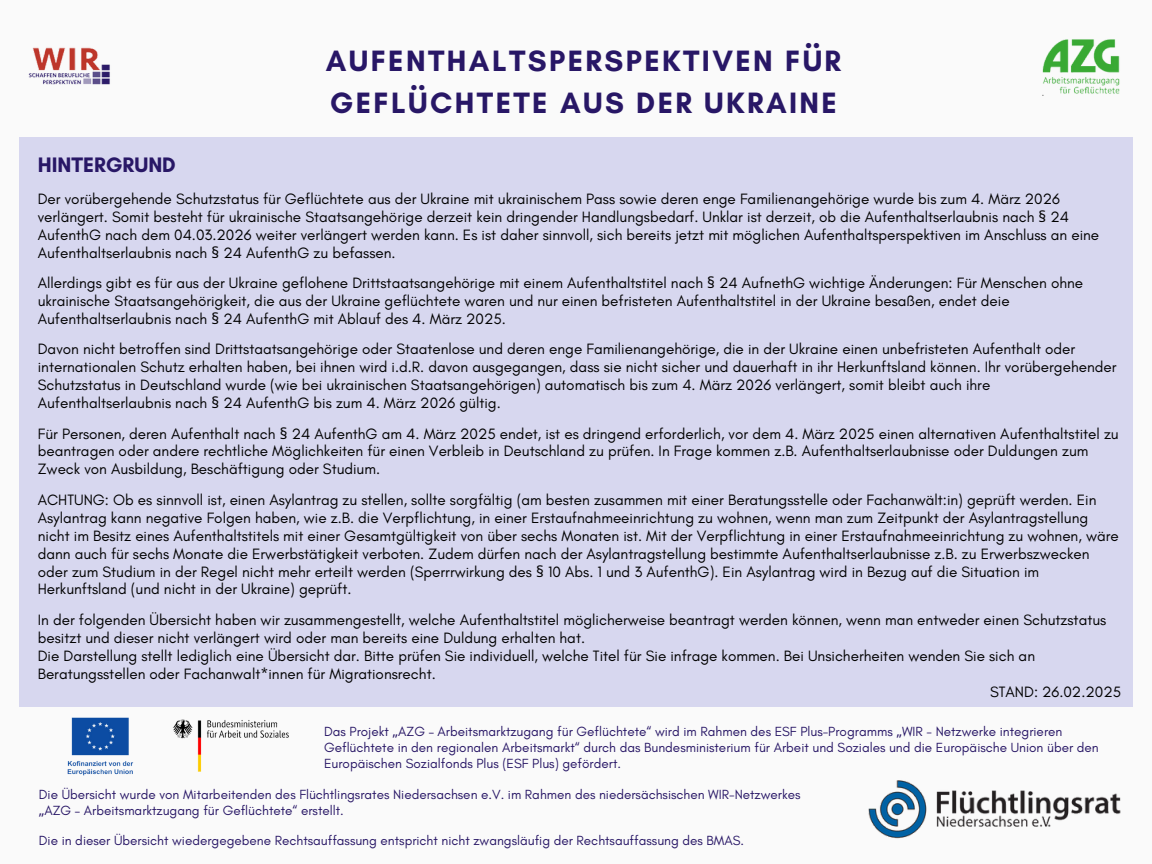
<style>
.page{position:relative;width:1152px;height:864px;background:#fafafa}
.page>*{position:absolute;margin:0;border:0;box-sizing:border-box;transform-origin:0 0}
.t1{font:700 30px/41.7px "Glacial Indifference";letter-spacing:.08em;color:#281766}
.t2{font:700 21.3px "Glacial Indifference";color:#281766}
.t3{font:15.3px/17.9px "Glacial Indifference";color:#000}
.t4{font:13.5px/15.8px "Glacial Indifference";color:#281766}
.s1{font-family:"Noto Sans"}
</style>
<div class="page">
<img style="left:1042px;top:39px;width:78px;height:57px">
<img style="left:28px;top:47px;width:82px;height:38px">
<div style="left:20px;top:137px;width:1112px;height:569px;background:#d7d7ef"></div>
<img style="left:869px;top:780px;width:252px;height:59px">
<img style="left:173px;top:719px;width:116px;height:53px">
<img style="left:67px;top:717px;width:67px;height:59px">
<p class="t1" style="left:326px;top:40px;width:517px">AUFENTHALTSPERSPEKTIVEN FÜR<br>GEFLÜCHTETE AUS DER UKRAINE</p>
<p class="t2" style="left:38px;top:152px;width:140px">HINTERGRUND</p>
<h1 class="t3" style="left:38px;top:189px;width:1063px">Der vorübergehende Schutzstatus für Geflüchtete aus der Ukraine mit ukrainischem Pass sowie deren enge Familienangehörige wurde bis zum 4. März 2026 verlängert. Somit besteht für ukrainische Staatsangehörige derzeit kein dringender Handlungsbedarf. Unklar ist derzeit, ob die Aufenthaltserlaubnis nach <span class="s1">§</span> 24<br>AufenthG nach dem 04.03.2026 weiter verlängert werden kann. Es ist daher sinnvoll, sich bereits jetzt mit möglichen Aufenthaltsperspektiven im Anschluss an eine Aufenthaltserlaubnis nach <span class="s1">§</span> 24 AufenthG zu befassen.</h1>
<h2 class="t3" style="left:38px;top:274px;width:1047px">Allerdings gibt es für aus der Ukraine geflohene Drittstaatsangehörige mit einem Aufenthaltstitel nach <span class="s1">§</span> 24 AufnethG wichtige Änderungen: Für Menschen ohne ukrainische Staatsangehörigkeit, die aus der Ukraine geflüchtete waren und nur einen befristeten Aufenthaltstitel in der Ukraine besaßen, endet deie<br>Aufenthaltserlaubnis nach <span class="s1">§</span> 24 AufenthG mit Ablauf des 4. März 2025.</h2>
<h3 class="t3" style="left:38px;top:340px;width:1080px">Davon nicht betroffen sind Drittstaatsangehörige oder Staatenlose und deren enge Familienangehörige, die in der Ukraine einen unbefristeten Aufenthalt oder internationalen Schutz erhalten haben, bei ihnen wird i.d.R. davon ausgegangen, dass sie nicht sicher und dauerhaft in ihr Herkunftsland können. Ihr vorübergehender Schutzstatus in Deutschland wurde (wie bei ukrainischen Staatsangehörigen) automatisch bis zum 4. März 2026 verlängert, somit bleibt auch ihre Aufenthaltserlaubnis nach <span class="s1">§</span> 24 AufenthG bis zum 4. März 2026 gültig.</h3>
<h3 class="t3" style="left:38px;top:424px;width:1082px">Für Personen, deren Aufenthalt nach <span class="s1">§</span> 24 AufenthG am 4. März 2025 endet, ist es dringend erforderlich, vor dem 4. März 2025 einen alternativen Aufenthaltstitel zu beantragen oder andere rechtliche Möglichkeiten für einen Verbleib in Deutschland zu prüfen. In Frage kommen z.B. Aufenthaltserlaubnisse oder Duldungen zum<br>Zweck von Ausbildung, Beschäftigung oder Studium.</h3>
<h3 class="t3" style="left:38px;top:491px;width:1083px">ACHTUNG: Ob es sinnvoll ist, einen Asylantrag zu stellen, sollte sorgfältig (am besten zusammen mit einer Beratungsstelle oder Fachanwält:in) geprüft werden. Ein Asylantrag kann negative Folgen haben, wie z.B. die Verpflichtung, in einer Erstaufnahmeeinrichtung zu wohnen, wenn man zum Zeitpunkt der Asylantragstellung nicht im Besitz eines Aufenthaltstitels mit einer Gesamtgültigkeit von über sechs Monaten ist. Mit der Verpflichtung in einer Erstaufnahmeeinrichtung zu wohnen, wäre dann auch für sechs Monate die Erwerbstätigkeit verboten. Zudem dürfen nach der Asylantragstellung bestimmte Aufenthaltserlaubnisse z.B. zu Erwerbszwecken oder zum Studium in der Regel nicht mehr erteilt werden (Sperrrwirkung des <span class="s1">§</span> 10 Abs. 1 und 3 AufenthG). Ein Asylantrag wird in Bezug auf die Situation im Herkunftsland (und nicht in der Ukraine) geprüft.</h3>
<h3 class="t3" style="left:38px;top:611px;width:1070px">In der folgenden Übersicht haben wir zusammengestellt, welche Aufenthaltstitel möglicherweise beantragt werden können, wenn man entweder einen Schutzstatus</h3>
<h3 class="t3" style="left:38px;top:629px;width:549px">besitzt und dieser nicht verlängert wird oder man bereits eine Duldung erhalten hat.</h3>
<h3 class="t3" style="left:38px;top:647px;width:999px">Die Darstellung stellt lediglich eine Übersicht dar. Bitte prüfen Sie individuell, welche Titel für Sie infrage kommen. Bei Unsicherheiten wenden Sie sich an</h3>
<h3 class="t3" style="left:38px;top:664px;width:399px">Beratungsstellen oder Fachanwalt*innen für Migrationsrecht.</h3>
<h3 class="t3" style="left:990px;top:682px;width:133px">STAND: 26.02.2025</h3>
<p class="t4" style="left:324px;top:724px;width:776px">Das Projekt <span class="s1">„</span>AZG – Arbeitsmarktzugang für Geflüchtete“ wird im Rahmen des ESF Plus-Programms <span class="s1">„</span>WIR - Netzwerke integrieren<br>Geflüchtete in den regionalen Arbeitsmarkt“ durch das Bundesministerium für Arbeit und Soziales und die Europäische Union über den<br>Europäischen Sozialfonds Plus (ESF Plus) gefördert.</p>
<h3 class="t4" style="left:39px;top:786px;width:763px">Die Übersicht wurde von Mitarbeitenden des Flüchtlingsrates Niedersachsen e.V. im Rahmen des niedersächsischen WIR-Netzwerkes <span class="s1">„</span>AZG – Arbeitsmarktzugang für Geflüchtete“ erstellt.</h3>
<h3 class="t4" style="left:39px;top:832px;width:707px">Die in dieser Übersicht wiedergegebene Rechtsauffassung entspricht nicht zwangsläufig der Rechtsauffassung des BMAS.</h3>
</div>
